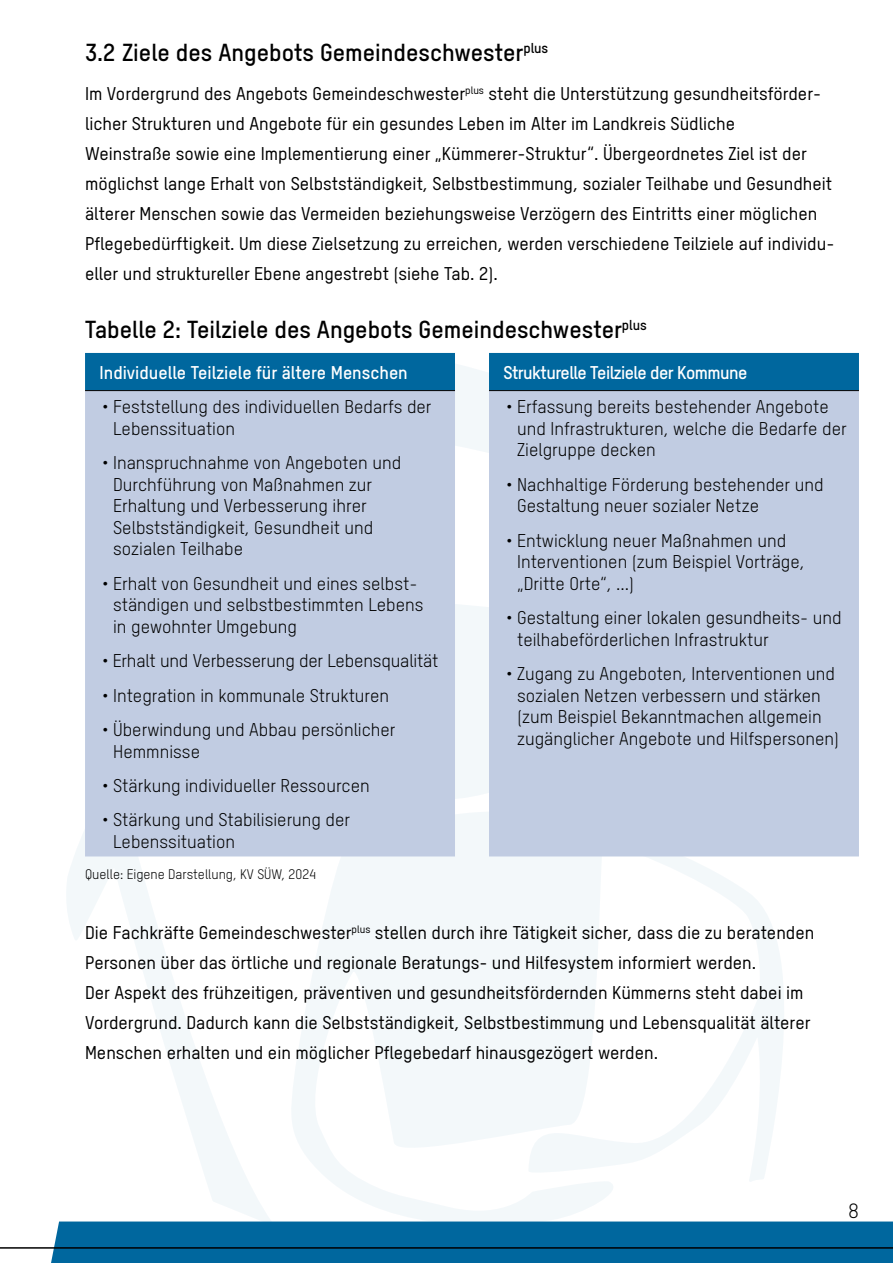
<style>
.page{position:relative;width:893px;height:1263px;background:#fff}
.page>*{position:absolute;margin:0;border:0;box-sizing:border-box;transform-origin:0 0}
.t1{font:24px "T Star Bold";color:#000}
.t2{font:20.1px "T Star Regular";color:#000}
.t3{font:18px/30px "T Star Medium";color:#000}
.t4{font:18px/21.6px "T Star Regular";color:#000}
.t5{font:18px "T Star Bold";color:#fff}
.t6{font:18px "T Star Bold";letter-spacing:-.03em;color:#fff}
.t7{font:13.5px "T Star Regular";color:#000}
</style>
<div class="page">
<svg style="left:67px;top:830px;width:218px;height:391px"></svg>
<svg style="left:285px;top:856px;width:532px;height:365px"></svg>
<div style="left:51px;top:1221px;width:842px;height:42px;background:#00679e"></div>
<hr style="left:0;top:1247px;width:893px;height:2px;background:#000">
<div style="left:85px;top:353px;width:774px;height:38px;background:#00679e"></div>
<div style="left:85px;top:391px;width:774px;height:465px;background:#c1cce2"></div>
<hr style="left:85px;top:390px;width:370px;height:1px;background:#000">
<hr style="left:489px;top:390px;width:370px;height:1px;background:#000">
<h1 class="t1" style="left:85px;top:38px;width:465px">3.2 Ziele des Angebots Gemeindeschwester<sup>plus</sup></h1>
<p class="t3" style="left:85px;top:78px;width:751px">Im Vordergrund des Angebots Gemeindeschwester<sup>plus</sup> steht die Unterstützung gesundheitsförder&shy;licher Strukturen und Angebote für ein gesundes Leben im Alter im Landkreis Südliche<br>Weinstraße sowie eine Implementierung einer „Kümmerer-Struktur“. Übergeordnetes Ziel ist der möglichst lange Erhalt von Selbstständigkeit, Selbstbestimmung, sozialer Teilhabe und Gesundheit älterer Menschen sowie das Vermeiden beziehungsweise Verzögern des Eintritts einer möglichen Pflegebedürftigkeit. Um diese Zielsetzung zu erreichen, werden verschiedene Teilziele auf individu&shy;eller und struktureller Ebene angestrebt (siehe Tab. 2).</p>
<h1 class="t1" style="left:85px;top:315px;width:563px">Tabelle 2: Teilziele des Angebots Gemeindeschwester<sup>plus</sup></h1>
<p class="t5" style="left:100px;top:361px;width:310px">Individuelle Teilziele für ältere Menschen</p>
<p class="t6" style="left:503px;top:361px;width:245px">Strukturelle Teilziele der Kommune</p>
<p class="t4" style="left:113px;top:395px;width:320px;text-indent:-11px">• Feststellung des individuellen Bedarfs der<br>Lebenssituation</p>
<p class="t4" style="left:113px;top:451px;width:290px;text-indent:-11px">• Inanspruchnahme von Angeboten und<br>Durchführung von Maßnahmen zur<br>Erhaltung und Verbesserung ihrer<br>Selbstständigkeit, Gesundheit und sozialen Teilhabe</p>
<p class="t4" style="left:113px;top:572px;width:312px;text-indent:-11px">• Erhalt von Gesundheit und eines selbst&shy;ständigen und selbstbestimmten Lebens in gewohnter Umgebung</p>
<p class="t4" style="left:102px;top:650px;width:338px">• Erhalt und Verbesserung der Lebensqualität</p>
<p class="t4" style="left:102px;top:684px;width:289px">• Integration in kommunale Strukturen</p>
<p class="t4" style="left:113px;top:718px;width:284px;text-indent:-11px">• Überwindung und Abbau persönlicher<br>Hemmnisse</p>
<p class="t4" style="left:102px;top:774px;width:269px">• Stärkung individueller Ressourcen</p>
<p class="t4" style="left:113px;top:809px;width:239px;text-indent:-11px">• Stärkung und Stabilisierung der<br>Lebenssituation</p>
<p class="t4" style="left:517px;top:396px;width:331px;text-indent:-11px">• Erfassung bereits bestehender Angebote und Infrastrukturen, welche die Bedarfe der<br>Zielgruppe decken</p>
<p class="t4" style="left:517px;top:473px;width:308px;text-indent:-11px">• Nachhaltige Förderung bestehender und<br>Gestaltung neuer sozialer Netze</p>
<p class="t4" style="left:517px;top:529px;width:289px;text-indent:-11px">• Entwicklung neuer Maßnahmen und<br>Interventionen (zum Beispiel Vorträge, „Dritte Orte“, ...)</p>
<p class="t4" style="left:517px;top:607px;width:326px;text-indent:-11px">• Gestaltung einer lokalen gesundheits- und teilhabeförderlichen Infrastruktur</p>
<p class="t4" style="left:517px;top:663px;width:324px;text-indent:-11px">• Zugang zu Angeboten, Interventionen und sozialen Netzen verbessern und stärken (zum Beispiel Bekanntmachen allgemein zugänglicher Angebote und Hilfspersonen)</p>
<p class="t7" style="left:85px;top:866px;width:233px">Quelle: Eigene Darstellung, KV SÜW, 2024</p>
<p class="t3" style="left:85px;top:917px;width:731px">Die Fachkräfte Gemeindeschwester<sup>plus</sup> stellen durch ihre Tätigkeit sicher, dass die zu beratenden Personen über das örtliche und regionale Beratungs- und Hilfesystem informiert werden.<br>Der Aspekt des frühzeitigen, präventiven und gesundheitsfördernden Kümmerns steht dabei im Vordergrund. Dadurch kann die Selbstständigkeit, Selbstbestimmung und Lebensqualität älterer Menschen erhalten und ein möglicher Pflegebedarf hinausgezögert werden.</p>
<p class="t2" style="left:848px;top:1198px;width:12px">8</p>
</div>
